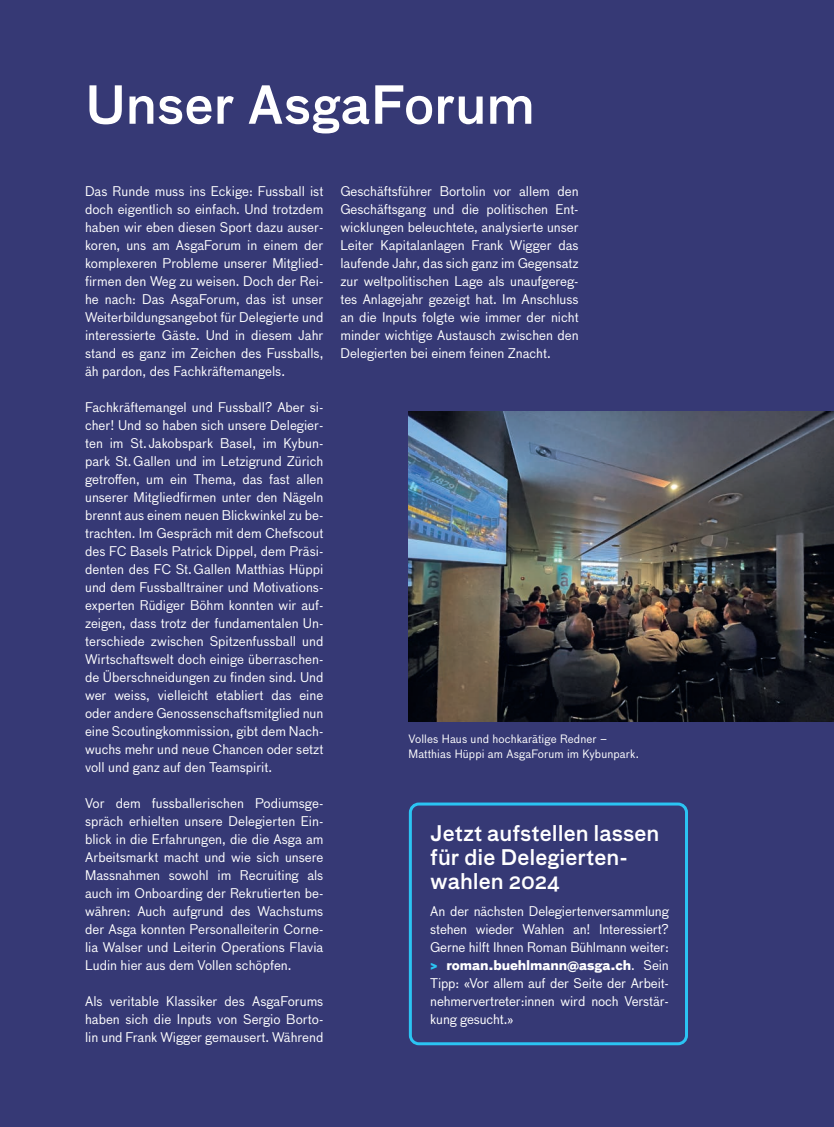
<style>
.page{position:relative;width:834px;height:1127px;background:#fff}
.page>*{position:absolute;margin:0;border:0;box-sizing:border-box;transform-origin:0 0}
.t1{font:500 51px "Bau Pro";color:#fff}
.t2{font:500 21px/24px "Bau Pro";color:#fff}
.t3{font:13.05px/18px "Bau Pro";color:#fff;text-align:justify}
.t4{font:11.25px/15px "Bau Pro";letter-spacing:.01em;color:#fff}
.s1{font-weight:700;color:#2bc4f3}
.s2{font-weight:700}
</style>
<div class="page">
<div style="left:0;top:0;width:833px;height:1127px;background:#363975"></div>
<div style="left:409px;top:802px;width:279px;height:243px;border:3px solid #2bc4f3;border-radius:9px"></div>
<img style="left:408px;top:412px;width:425px;height:310px">
<h1 class="t1" style="left:85px;top:67px;width:451px">Unser AsgaForum</h1>
<p class="t3" style="left:85px;top:181px;width:240px">Das Runde muss ins Eckige: Fussball ist doch eigentlich so einfach. Und trotzdem haben wir eben diesen Sport dazu auser&shy;koren, uns am AsgaForum in einem der komplexeren Probleme unserer Mitglied&shy;firmen den Weg zu weisen. Doch der Rei&shy;he nach: Das AsgaForum, das ist unser Weiterbildungsangebot für Delegierte und interessierte Gäste. Und in diesem Jahr stand es ganz im Zeichen des Fussballs, äh pardon, des Fachkräftemangels.</p>
<p class="t3" style="left:85px;top:397px;width:240px">Fachkräftemangel und Fussball? Aber si&shy;cher! Und so haben sich unsere Delegier&shy;ten im St.Jakobspark Basel, im Kybun&shy;park St.Gallen und im Letzigrund Zürich getroffen, um ein Thema, das fast allen unserer Mitgliedfirmen unter den Nägeln brennt aus einem neuen Blickwinkel zu be&shy;trachten. Im Gespräch mit dem Chefscout des FC Basels Patrick Dippel, dem Präsi&shy;denten des FC St.Gallen Matthias Hüppi und dem Fussballtrainer und Motivations&shy;experten Rüdiger Böhm konnten wir auf&shy;zeigen, dass trotz der fundamentalen Un&shy;terschiede zwischen Spitzenfussball und Wirtschaftswelt doch einige überraschen&shy;de Überschneidungen zu finden sind. Und wer weiss, vielleicht etabliert das eine oder andere Genossenschaftsmitglied nun eine Scoutingkommission, gibt dem Nach&shy;wuchs mehr und neue Chancen oder setzt voll und ganz auf den Teamspirit.</p>
<p class="t3" style="left:85px;top:793px;width:240px">Vor dem fussballerischen Podiumsge&shy;spräch erhielten unsere Delegierten Ein&shy;blick in die Erfahrungen, die die Asga am Arbeitsmarkt macht und wie sich unsere Massnahmen sowohl im Recruiting als auch im Onboarding der Rekrutierten be&shy;währen: Auch aufgrund des Wachstums der Asga konnten Personalleiterin Corne&shy;lia Walser und Leiterin Operations Flavia Ludin hier aus dem Vollen schöpfen.</p>
<p class="t3" style="left:85px;top:991px;width:240px">Als veritable Klassiker des AsgaForums haben sich die Inputs von Sergio Borto&shy;lin und Frank Wigger gemausert. Während</p>
<p class="t3" style="left:340px;top:181px;width:240px">Geschäftsführer Bortolin vor allem den Geschäftsgang und die politischen Ent&shy;wicklungen beleuchtete, analysierte unser Leiter Kapitalanlagen Frank Wigger das laufende Jahr, das sich ganz im Gegensatz zur weltpolitischen Lage als unaufgereg&shy;tes Anlagejahr gezeigt hat. Im Anschluss an die Inputs folgte wie immer der nicht minder wichtige Austausch zwischen den Delegierten bei einem feinen Znacht.</p>
<p class="t4" style="left:408px;top:731px;width:232px">Volles Haus und hochkarätige Redner –<br>Matthias Hüppi am AsgaForum im Kybunpark.</p>
<h2 class="t2" style="left:430px;top:820px;width:231px">Jetzt aufstellen lassen für die Delegierten&shy;wahlen 2024</h2>
<p class="t3" style="left:430px;top:901px;width:240px">An der nächsten Delegiertenversammlung stehen wieder Wahlen an! Interessiert?<br>Gerne hilft Ihnen Roman Bühlmann weiter: <span class="s1">&gt;</span> <span class="s2">roman.buehlmann@asga.ch</span>. Sein Tipp: «Vor allem auf der Seite der Arbeit&shy;nehmervertreter:innen wird noch Verstär&shy;kung gesucht.»</p>
</div>
